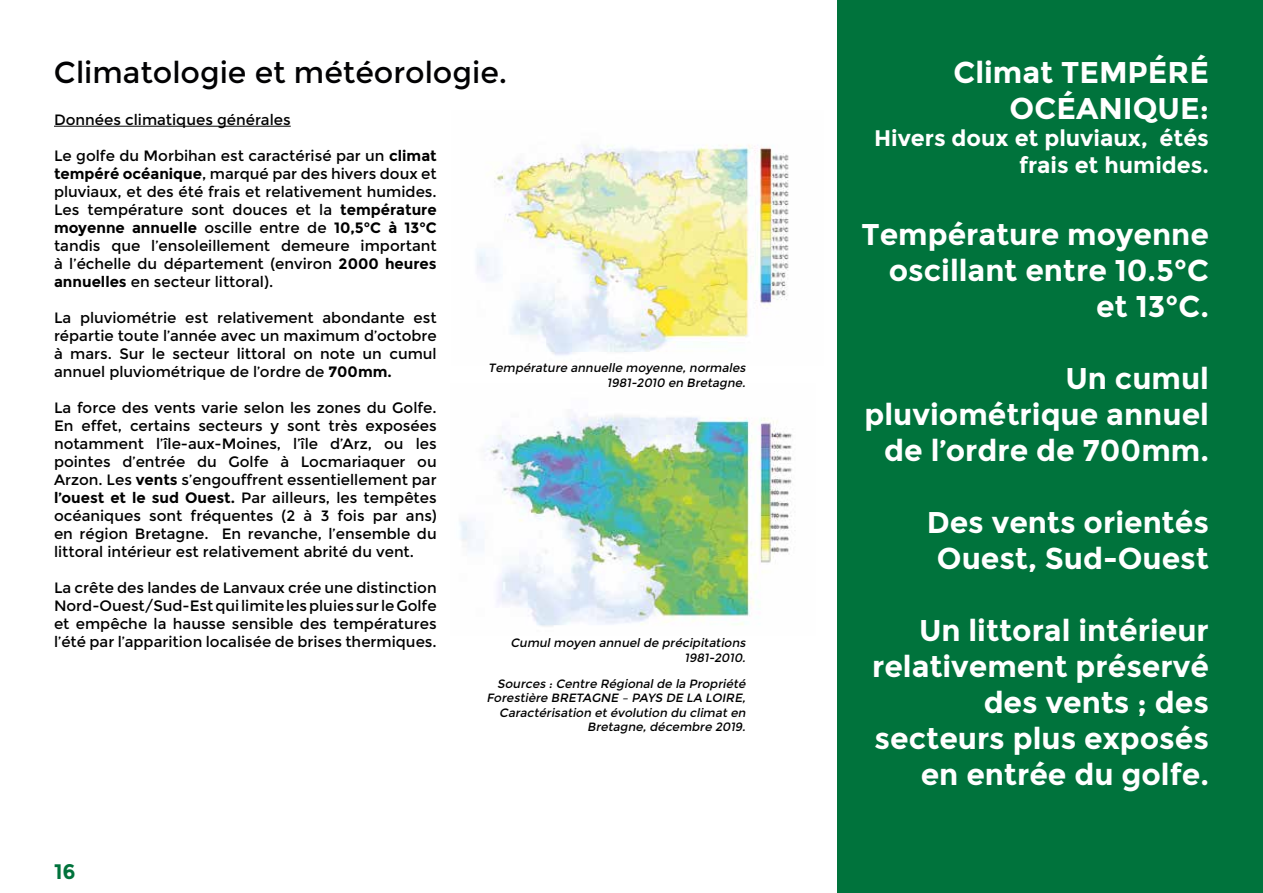
<style>
.page{position:relative;width:1263px;height:893px;background:#fff}
.page>*{position:absolute;margin:0;border:0;box-sizing:border-box;transform-origin:0 0}
.t1{font:700 30px/36px "Montserrat";color:#fff;text-align:right}
.t2{font:30px "Montserrat";color:#020203}
.t3{font:700 22.5px/27px "Montserrat";color:#fff;text-align:right}
.t4{font:700 21px "Montserrat";color:#00733c}
.t5{font:15px/18px "Montserrat";color:#000;text-align:justify}
.t6{font:italic 12px/14.4px "Montserrat";color:#000;text-align:right}
.s1{font-weight:700}
</style>
<div class="page">
<img style="left:477px;top:145px;width:312px;height:211px">
<img style="left:459px;top:415px;width:336px;height:212px">
<hr style="left:54px;top:126px;width:237px;height:1px;background:#000">
<div style="left:838px;top:0;width:425px;height:893px;background:#00733c"></div>
<h1 class="t2" style="left:54px;top:55px;width:455px">Climatologie et météorologie.</h1>
<p class="t5" style="left:54px;top:111px;width:238px">Données climatiques générales</p>
<p class="t5" style="left:54px;top:147px;width:384px">Le golfe du Morbihan est caractérisé par un <span class="s1">climat tempéré océanique</span>, marqué par des hivers doux et pluviaux, et des été frais et relativement humides.<br>Les température sont douces et la <span class="s1">température moyenne annuelle</span> oscille entre de <span class="s1">10,5°C à 13°C </span>tandis que l’ensoleillement demeure important à l’échelle du département (environ <span class="s1">2000 heures annuelles</span> en secteur littoral).</p>
<p class="t5" style="left:54px;top:309px;width:384px">La pluviométrie est relativement abondante est répartie toute l’année avec un maximum d’octobre à mars. Sur le secteur littoral on note un cumul annuel pluviométrique de l’ordre de <span class="s1">700mm.</span></p>
<p class="t5" style="left:54px;top:399px;width:384px">La force des vents varie selon les zones du Golfe.<br>En effet, certains secteurs y sont très exposées notamment l’île-aux-Moines, l’île d’Arz, ou les pointes d’entrée du Golfe à Locmariaquer ou Arzon. Les <span class="s1">vents</span> s’engouffrent essentiellement par <span class="s1">l’ouest et le sud Ouest.</span> Par ailleurs, les tempêtes océaniques sont fréquentes (2 à 3 fois par ans) en région Bretagne. En revanche, l’ensemble du littoral intérieur est relativement abrité du vent.</p>
<p class="t5" style="left:54px;top:579px;width:384px">La crête des landes de Lanvaux crée une distinction Nord-Ouest/Sud-Est qui limite les pluies sur le Golfe et empêche la hausse sensible des températures l’été par l’apparition localisée de brises thermiques.</p>
<p class="t6" style="left:488px;top:361px;width:261px">Température annuelle moyenne, normales<br>1981-2010 en Bretagne.</p>
<p class="t6" style="left:511px;top:636px;width:239px">Cumul moyen annuel de précipitations<br>1981-2010.</p>
<p class="t6" style="left:487px;top:676px;width:263px">Sources : Centre Régional de la Propriété Forestière BRETAGNE – PAYS DE LA LOIRE, Caractérisation et évolution du climat en Bretagne, décembre 2019.</p>
<h3 class="t4" style="left:54px;top:859px;width:23px">16</h3>
<h1 class="t1" style="left:953px;top:55px;width:257px">Climat TEMPÉRÉ<br>OCÉANIQUE:</h1>
<h2 class="t3" style="left:874px;top:125px;width:336px">Hivers doux et pluviaux, étés frais et humides.</h2>
<h1 class="t1" style="left:861px;top:217px;width:349px">Température moyenne oscillant entre 10.5°C et 13°C.</h1>
<h1 class="t1" style="left:864px;top:361px;width:346px">Un cumul pluviométrique annuel de l’ordre de 700mm.</h1>
<h1 class="t1" style="left:927px;top:505px;width:284px;text-align:center">Des vents orientés<br>Ouest, Sud-Ouest</h1>
<h1 class="t1" style="left:872px;top:613px;width:338px">Un littoral intérieur relativement préservé des vents ; des secteurs plus exposés en entrée du golfe.</h1>
</div>
